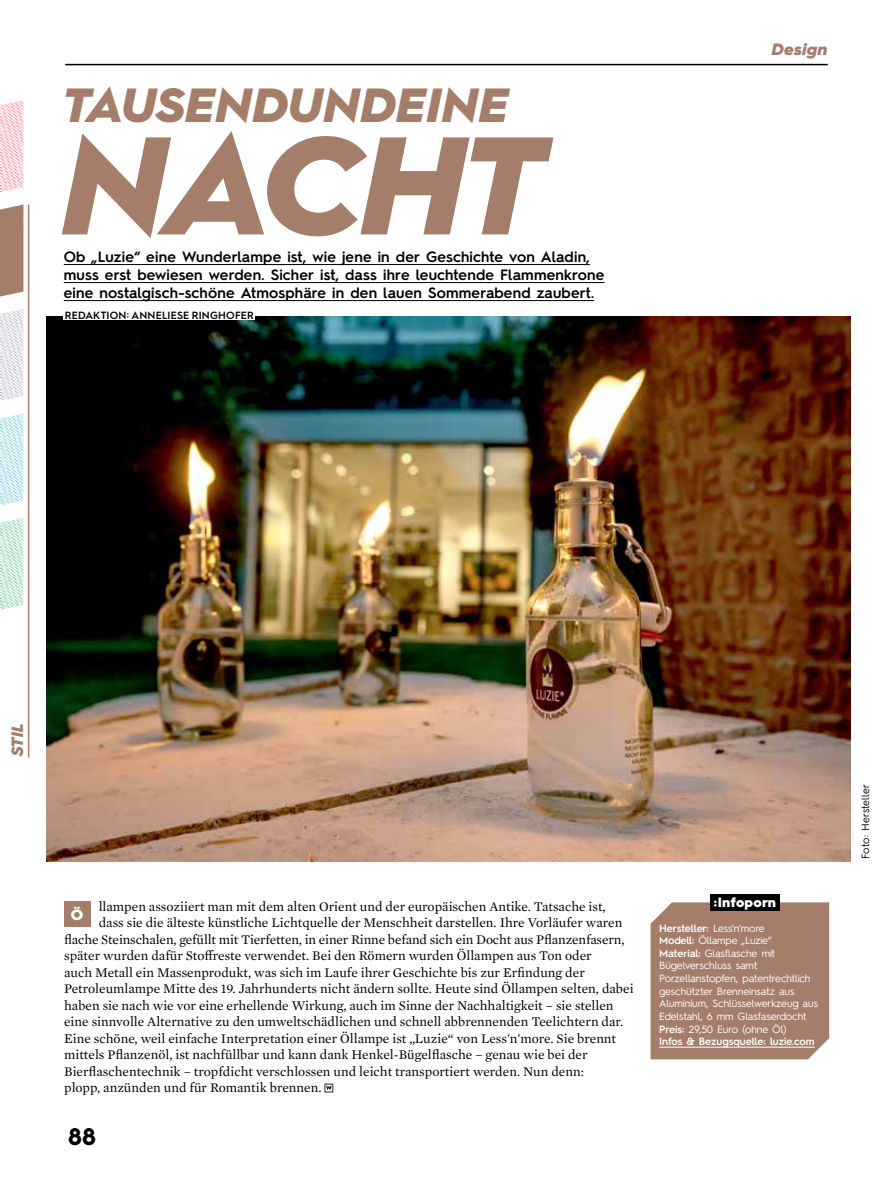
<style>
.page{position:relative;width:893px;height:1183px;background:#fff}
.page>*{position:absolute;margin:0;border:0;box-sizing:border-box;transform-origin:0 0}
.t1{font:italic 900 139.05px "Hurme Geometric Sans 2";letter-spacing:-.02em;color:#a57e6b}
.t2{font:italic 900 48px "Hurme Geometric Sans 2";letter-spacing:.01em;color:#a57e6b}
.t3{font:700 24px "Hurme Geometric Sans 2";color:#000}
.t4{font:italic 900 16.5px "Hurme Geometric Sans 2";letter-spacing:.01em;color:#a57e6b}
.t5{font:600 15px/18px "Hurme Geometric Sans 2";letter-spacing:.01em;color:#000}
.t6{font:900 15px "Hurme Geometric Sans 2";color:#fff}
.t7{font:13.5px "Mercury Text G1";color:#000}
.t8{font:900 13.5px "Hurme Geometric Sans 2";letter-spacing:.01em;color:#fff}
.t9{font:10.5px/12.6px "Hurme Geometric Sans 2";color:#fff}
.t10{font:600 10.5px "Hurme Geometric Sans 2";letter-spacing:.025em;color:#000}
.t11{font:10.5px "Hurme Geometric Sans 2";letter-spacing:.01em;color:#000}
.s1{font-weight:600}
</style>
<div class="page">
<img style="left:47px;top:316px;width:803px;height:545px">
<img style="left:0;top:100px;width:23px;height:92px">
<div style="left:0;top:204px;width:23px;height:92px;background:#a57e6b"></div>
<img style="left:0;top:309px;width:23px;height:91px">
<img style="left:0;top:413px;width:23px;height:92px">
<img style="left:0;top:518px;width:23px;height:91px">
<hr style="left:28px;top:204px;width:1px;height:553px;background:#a57e6b">
<hr style="left:65px;top:64px;width:763px;height:1px;background:#000">
<hr style="left:64px;top:264px;width:526px;height:1px;background:#000">
<hr style="left:64px;top:282px;width:540px;height:1px;background:#000">
<hr style="left:64px;top:300px;width:530px;height:1px;background:#000">
<div style="left:64px;top:309px;width:191px;height:11px;background:#fff"></div>
<svg style="left:324px;top:1083px;width:9px;height:9px"></svg>
<div style="left:651px;top:902px;width:178px;height:157px;background:#a57e6b"></div>
<hr style="left:659px;top:1046px;width:156px;height:1px;background:#fff">
<div style="left:710px;top:894px;width:70px;height:16px;background:#000"></div>
<div style="left:64px;top:901px;width:26px;height:26px;background:#a57e6b"></div>
<h2 class="t2" style="left:64px;top:71px;width:447px">TAUSENDUNDEINE</h2>
<h1 class="t1" style="left:64px;top:88px;width:482px">NACHT</h1>
<p class="t5" style="left:64px;top:246px;width:542px">Ob „Luzie“ eine Wunderlampe ist, wie jene in der Geschichte von Aladin, muss erst bewiesen werden. Sicher ist, dass ihre leuchtende Flammenkrone eine nostalgisch-schöne Atmosphäre in den lauen Sommerabend zaubert.</p>
<p class="t10" style="left:65px;top:308px;width:191px">redaktion: Anneliese Ringhofer</p>
<p class="t4" style="left:772px;top:38px;width:58px">DESIGN</p>
<p class="t4" style="left:6px;top:756px;width:35px;rotate:-90deg">STIL</p>
<p class="t7" style="left:99px;top:896px;width:508px">llampen assoziiert man mit dem alten Orient und der europäischen Antike. Tatsache ist,</p>
<p class="t7" style="left:99px;top:912px;width:525px">dass sie die älteste künstliche Lichtquelle der Menschheit darstellen. Ihre Vorläufer waren</p>
<p class="t7" style="left:64px;top:929px;width:562px">flache Steinschalen, gefüllt mit Tierfetten, in einer Rinne befand sich ein Docht aus Pflanzenfasern,</p>
<p class="t7" style="left:64px;top:945px;width:529px">später wurden dafür Stoffreste verwendet. Bei den Römern wurden Öllampen aus Ton oder</p>
<p class="t7" style="left:64px;top:962px;width:522px">auch Metall ein Massenprodukt, was sich im Laufe ihrer Geschichte bis zur Erfindung der</p>
<p class="t7" style="left:64px;top:978px;width:571px">Petroleumlampe Mitte des 19. Jahrhunderts nicht ändern sollte. Heute sind Öllampen selten, dabei</p>
<p class="t7" style="left:64px;top:995px;width:551px">haben sie nach wie vor eine erhellende Wirkung, auch im Sinne der Nachhaltigkeit – sie stellen</p>
<p class="t7" style="left:64px;top:1011px;width:561px">eine sinnvolle Alternative zu den umweltschädlichen und schnell abbrennenden Teelichtern dar.</p>
<p class="t7" style="left:64px;top:1028px;width:554px">Eine schöne, weil einfache Interpretation einer Öllampe ist „Luzie“ von Less'n'more. Sie brennt</p>
<p class="t7" style="left:64px;top:1044px;width:525px">mittels Pflanzenöl, ist nachfüllbar und kann dank Henkel-Bügelflasche – genau wie bei der</p>
<p class="t7" style="left:64px;top:1061px;width:521px">Bierflaschentechnik – tropfdicht verschlossen und leicht transportiert werden. Nun denn:</p>
<p class="t7" style="left:64px;top:1077px;width:259px">plopp, anzünden und für Romantik brennen.</p>
<p class="t6" style="left:71px;top:904px;width:14px">Ö</p>
<h3 class="t3" style="left:68px;top:1119px;width:29px">88</h3>
<p class="t8" style="left:714px;top:892px;width:64px">:Infoporn</p>
<p class="t9" style="left:659px;top:920px;width:160px"><span class="s1">H ersteller:</span> Less'n'more<br><span class="s1">Modell:</span> Öllampe „Luzie“<br><span class="s1">Material:</span> Glasflasche mit<br>Bügelverschluss samt<br>Porzellanstopfen, patentrechtlich geschützter Brenneinsatz aus<br>Aluminium, Schlüsselwerkzeug aus<br>Edelstahl, 6 mm Glasfaserdocht<br><span class="s1">Preis:</span> 29,50 Euro (ohne Öl)<br><span class="s1">I nfos &amp; Bezugsquelle: luzie.com</span></p>
<p class="t11" style="left:858px;top:858px;width:76px;rotate:-90deg">Foto: Hersteller</p>
</div>
